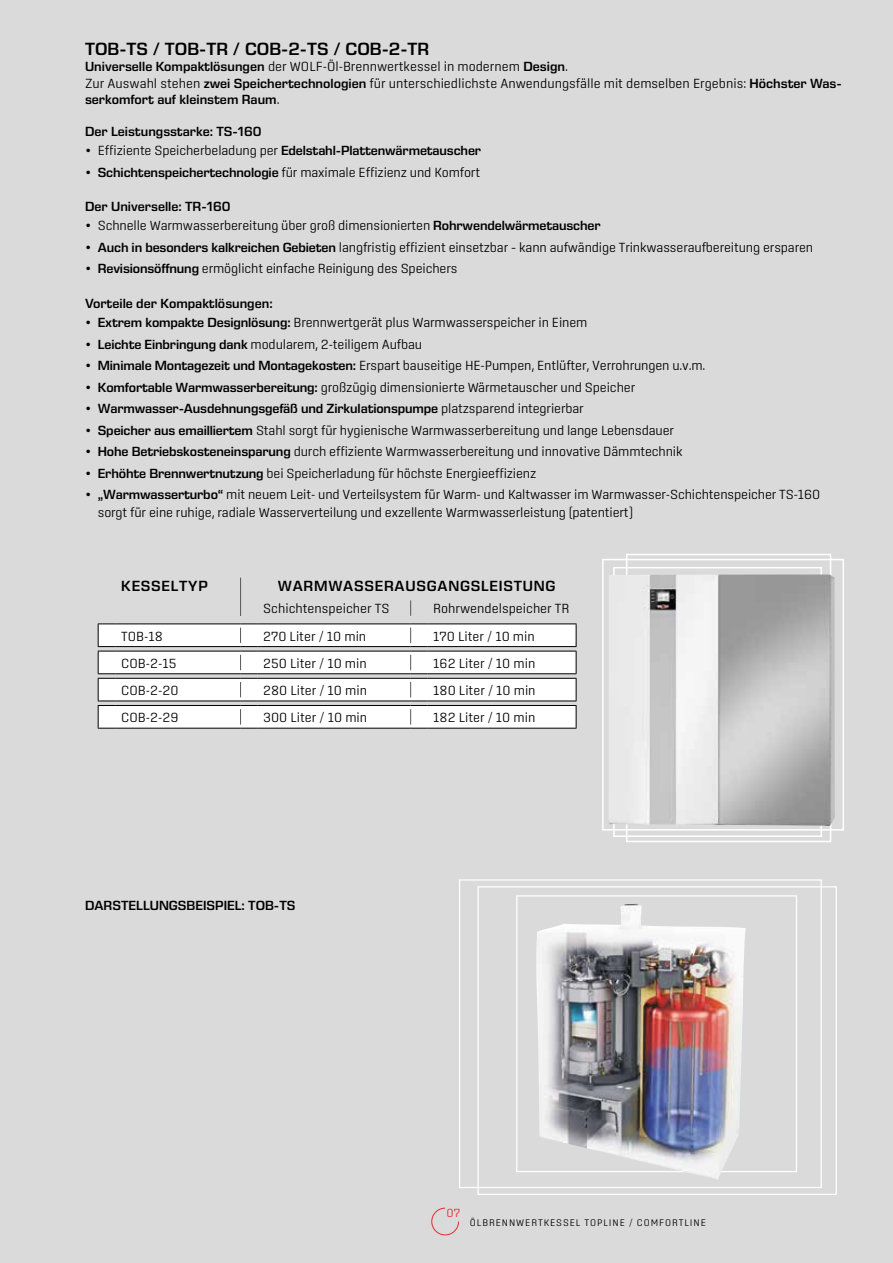
<style>
.page{position:relative;width:893px;height:1263px;background:#dadada}
.page>*{position:absolute;margin:0;border:0;box-sizing:border-box;transform-origin:0 0}
.t1{font:600 18px "Eurostile Next LT Pro";color:#000}
.t2{font:600 15px "Eurostile Next LT Pro";letter-spacing:.05em;color:#000}
.t3{font:300 13.5px/17.2px "Center";letter-spacing:-.01em;color:#000}
.t4{font:600 13.5px "Eurostile Next LT Pro";color:#000}
.t5{font:300 12px "Center";color:#e62a32}
.t6{font:300 9.75px "Center";letter-spacing:.095em;color:#000}
.s1{font-family:"Eurostile Next LT Pro";font-weight:600}
.s2{font-family:"Center";font-weight:300}
</style>
<div class="page">
<svg style="left:431px;top:1207px;width:28px;height:29px"></svg>
<div style="left:477px;top:886px;width:360px;height:309px;border:1px solid #fff"></div>
<div style="left:459px;top:879px;width:363px;height:309px;border:1px solid #fff"></div>
<div style="left:602px;top:559px;width:242px;height:271px;border:2px solid #fff"></div>
<div style="left:613px;top:567px;width:209px;height:270px;border:2px solid #fff"></div>
<div style="left:626px;top:554px;width:205px;height:288px;border:2px solid #fff"></div>
<img style="left:609px;top:574px;width:226px;height:253px">
<svg style="left:115px;top:624px;width:461px;height:104px;background:#f5f5f5"></svg>
<hr style="left:115px;top:623px;width:125px;height:1px;background:#000">
<hr style="left:257px;top:623px;width:153px;height:1px;background:#000">
<hr style="left:427px;top:623px;width:149px;height:1px;background:#000">
<hr style="left:115px;top:646px;width:125px;height:1px;background:#000">
<hr style="left:257px;top:646px;width:153px;height:1px;background:#000">
<hr style="left:427px;top:646px;width:149px;height:1px;background:#000">
<hr style="left:115px;top:651px;width:125px;height:1px;background:#000">
<hr style="left:257px;top:651px;width:153px;height:1px;background:#000">
<hr style="left:427px;top:651px;width:149px;height:1px;background:#000">
<svg style="left:576px;top:624px;width:1px;height:49px"></svg>
<hr style="left:115px;top:673px;width:125px;height:1px;background:#000">
<hr style="left:257px;top:673px;width:153px;height:1px;background:#000">
<hr style="left:427px;top:673px;width:149px;height:1px;background:#000">
<hr style="left:115px;top:678px;width:125px;height:1px;background:#000">
<hr style="left:257px;top:678px;width:153px;height:1px;background:#000">
<hr style="left:427px;top:678px;width:149px;height:1px;background:#000">
<hr style="left:115px;top:701px;width:125px;height:1px;background:#000">
<hr style="left:257px;top:701px;width:153px;height:1px;background:#000">
<hr style="left:427px;top:701px;width:149px;height:1px;background:#000">
<hr style="left:115px;top:705px;width:125px;height:1px;background:#000">
<hr style="left:257px;top:705px;width:153px;height:1px;background:#000">
<hr style="left:427px;top:705px;width:149px;height:1px;background:#000">
<svg style="left:576px;top:679px;width:1px;height:49px"></svg>
<svg style="left:98px;top:623px;width:17px;height:106px;background:#dfdfdf"></svg>
<hr style="left:115px;top:728px;width:125px;height:1px;background:#000">
<hr style="left:257px;top:728px;width:153px;height:1px;background:#000">
<hr style="left:427px;top:728px;width:149px;height:1px;background:#000">
<hr style="left:240px;top:578px;width:1px;height:38px;background:#575756">
<svg style="left:410px;top:600px;width:1px;height:16px"></svg>
<svg style="left:240px;top:623px;width:17px;height:106px;background:#e1e1e1"></svg>
<svg style="left:410px;top:623px;width:17px;height:106px;background:#e1e1e1"></svg>
<div style="left:516px;top:895px;width:281px;height:277px;border:1px solid #fff"></div>
<img style="left:535px;top:904px;width:211px;height:276px">
<h1 class="t1" style="left:85px;top:39px;width:346px">TOB-TS / TOB-TR / COB‑2-TS / COB-2-TR</h1>
<p class="t3" style="left:85px;top:58px;width:758px;line-height:16.2px"><span class="s1">Universelle Kompaktlösungen</span> der WOLF-Öl-Brennwertkessel in modernem <span class="s1">Design</span>.<br>Zur Auswahl stehen <span class="s1">zwei Speichertechnologien</span> für unterschiedlichste Anwendungsfälle mit demselben Ergebnis: <span class="s1">Höchster Was-</span></p>
<p class="t4" style="left:85px;top:92px;width:196px">serkomfort auf kleinstem Raum<span class="s2">.</span></p>
<p class="t4" style="left:85px;top:124px;width:178px">Der Leistungsstarke: TS-160</p>
<p class="t4" style="left:85px;top:143px;width:398px">• <span class="s2">Effiziente Speicherbeladung per</span> Edelstahl-Plattenwärmetauscher</p>
<p class="t3" style="left:85px;top:163px;width:397px"><span class="s1">• Schichtenspeichertechnologie</span> für maximale Effizienz und Komfort</p>
<p class="t4" style="left:85px;top:199px;width:147px">Der Universelle: TR-160</p>
<p class="t3" style="left:85px;top:217px;width:517px"><span class="s1">•</span> Schnelle Warmwasserbereitung über groß dimensionierten <span class="s1">Rohrwendelwärmetauscher</span></p>
<p class="t3" style="left:85px;top:238px;width:730px"><span class="s1">• Auch in besonders kalkreichen Gebieten</span> langfristig effizient einsetzbar – kann aufwändige Trinkwasseraufbereitung ersparen</p>
<p class="t3" style="left:85px;top:260px;width:374px"><span class="s1">• Revisionsöffnung</span> ermöglicht einfache Reinigung des Speichers</p>
<p class="t4" style="left:85px;top:296px;width:189px">Vorteile der Kompaktlösungen:</p>
<p class="t3" style="left:85px;top:314px;width:504px"><span class="s1">• Extrem kompakte Designlösung:</span> Brennwertgerät plus Warmwasserspeicher in Einem</p>
<p class="t3" style="left:85px;top:335px;width:339px"><span class="s1">• Leichte Einbringung dank</span> modularem, 2-teiligem Aufbau</p>
<p class="t3" style="left:85px;top:357px;width:622px"><span class="s1">• Minimale Montagezeit und Montagekosten:</span> Erspart bauseitige HE-Pumpen, Entlüfter, Verrohrungen u.v.m.</p>
<p class="t3" style="left:85px;top:378px;width:552px"><span class="s1">• Komfortable Warmwasserbereitung:</span> großzügig dimensionierte Wärmetauscher und Speicher</p>
<p class="t4" style="left:85px;top:401px;width:500px">• Warmwasser-Ausdehnungsgefäß und Zirkulationspumpe <span class="s2">platzsparend integrierbar</span></p>
<p class="t3" style="left:85px;top:421px;width:590px"><span class="s1">• Speicher aus emailliertem</span> Stahl sorgt für hygienische Warmwasserbereitung und lange Lebensdauer</p>
<p class="t3" style="left:85px;top:443px;width:599px"><span class="s1">• Hohe Betriebskosteneinsparung</span> durch effiziente Warmwasserbereitung und innovative Dämmtechnik</p>
<p class="t3" style="left:85px;top:464px;width:453px"><span class="s1">• Erhöhte Brennwertnutzung</span> bei Speicherladung für höchste Energieeffizienz</p>
<p class="t3" style="left:98px;top:486px;width:724px;text-indent:-13px"><span class="s1">• „Warmwasserturbo“</span> mit neuem Leit- und Verteilsystem für Warm- und Kaltwasser im Warmwasser-Schichtenspeicher TS-160 sorgt für eine ruhige, radiale Wasserverteilung und exzellente Warmwasserleistung (patentiert)</p>
<p class="t2" style="left:121px;top:577px;width:88px">KESSELTYP</p>
<p class="t2" style="left:278px;top:577px;width:279px">WARMWASSERAUSGANGSLEISTUNG</p>
<p class="t3" style="left:263px;top:600px;width:128px">Schichtenspeicher TS</p>
<p class="t3" style="left:433px;top:600px;width:138px">Rohrwendelspeicher TR</p>
<p class="t3" style="left:121px;top:627px;width:43px">TOB-18</p>
<p class="t3" style="left:263px;top:627px;width:105px">270 Liter / 10 min</p>
<p class="t3" style="left:433px;top:627px;width:103px">170 Liter / 10 min</p>
<p class="t3" style="left:121px;top:654px;width:57px">COB-2-15</p>
<p class="t3" style="left:263px;top:654px;width:105px">250 Liter / 10 min</p>
<p class="t3" style="left:433px;top:654px;width:104px">162 Liter / 10 min</p>
<p class="t3" style="left:121px;top:681px;width:59px">COB-2-20</p>
<p class="t3" style="left:263px;top:681px;width:105px">280 Liter / 10 min</p>
<p class="t3" style="left:433px;top:681px;width:104px">180 Liter / 10 min</p>
<p class="t3" style="left:121px;top:709px;width:59px">COB-2-29</p>
<p class="t3" style="left:263px;top:709px;width:106px">300 Liter / 10 min</p>
<p class="t3" style="left:433px;top:709px;width:104px">182 Liter / 10 min</p>
<p class="t4" style="left:85px;top:898px;width:212px">DARSTELLUNGSBEISPIEL: TOB-TS</p>
<p class="t5" style="left:447px;top:1206px;width:15px">07</p>
<p class="t6" style="left:470px;top:1217px;width:238px">ÖLBRENNWERTKESSEL TOPLINE / COMFORTLINE</p>
</div>
